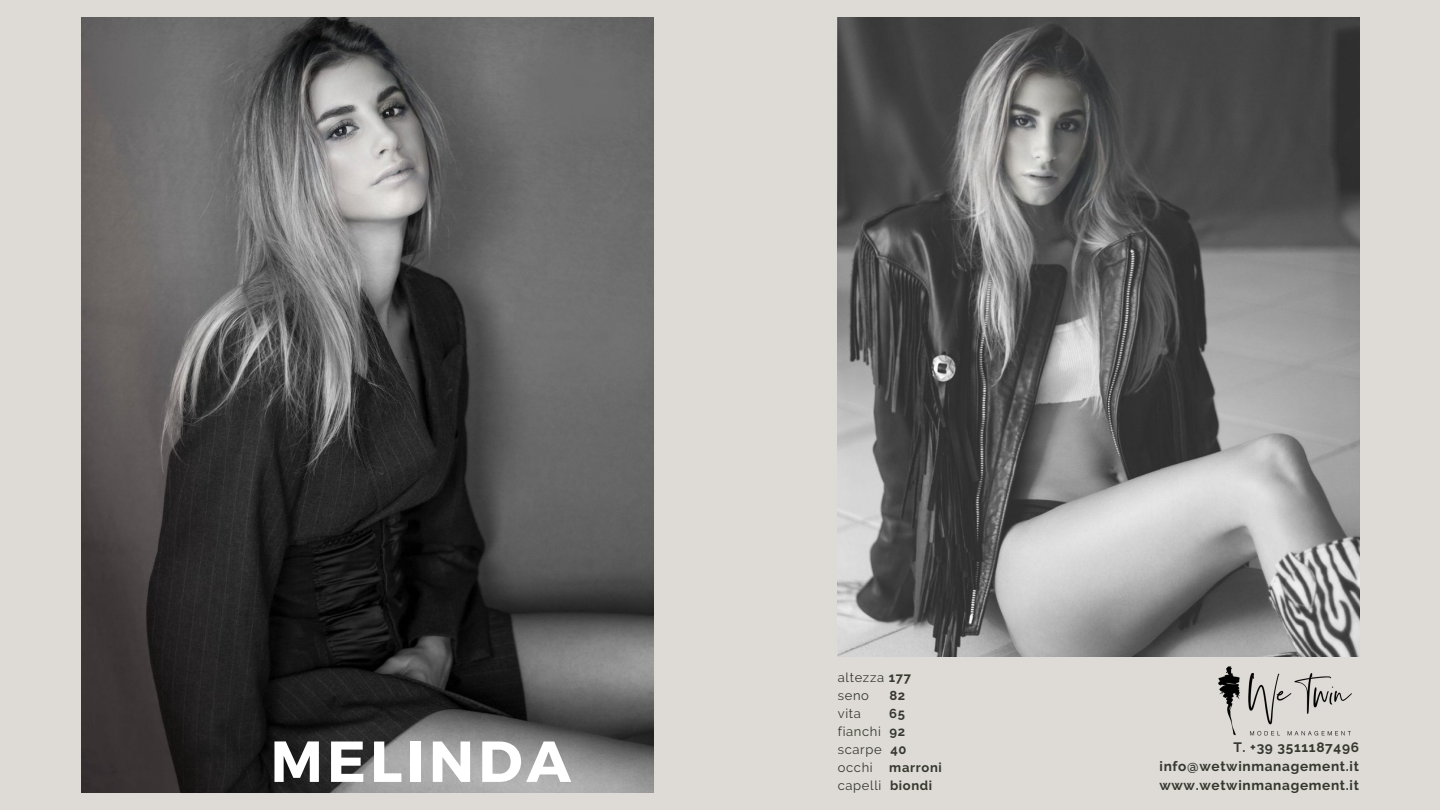
<style>
.page{position:relative;width:1440px;height:810px;background:#dedad5}
.page>*{position:absolute;margin:0;border:0;box-sizing:border-box;transform-origin:0 0}
.t1{font:700 57.7px "Montserrat";letter-spacing:.07em;color:#fff}
.t2{font:700 13.6px/18.8px "Raleway";letter-spacing:.05em;color:#35382f}
.t3{font:13px "Raleway";letter-spacing:.05em;color:#35382f}
.t4{font:700 13px "Raleway";letter-spacing:.05em;color:#35382f}
.s1{font-weight:700}
</style>
<div class="page">
<img style="left:1218px;top:666px;width:134px;height:70px">
<img style="left:81px;top:17px;width:573px;height:776px">
<img style="left:838px;top:17px;width:521px;height:640px">
<p class="t1" style="left:270px;top:724px;width:302px">MELINDA</p>
<p class="t3" style="left:838px;top:669px;width:75px">altezza <span class="s1">177</span></p>
<p class="t3" style="left:838px;top:687px;width:33px">seno</p>
<p class="t4" style="left:889px;top:687px;width:17px">82</p>
<p class="t3" style="left:838px;top:705px;width:25px">vita</p>
<p class="t4" style="left:889px;top:705px;width:17px">65</p>
<p class="t3" style="left:838px;top:723px;width:69px">fianchi <span class="s1">92</span></p>
<p class="t3" style="left:838px;top:741px;width:70px">scarpe <span class="s1">40</span></p>
<p class="t3" style="left:838px;top:759px;width:37px">occhi</p>
<p class="t4" style="left:889px;top:759px;width:54px">marroni</p>
<p class="t3" style="left:838px;top:777px;width:96px">capelli <span class="s1">biondi</span></p>
<p class="t2" style="left:1233px;top:738px;width:127px">T. +39 3511187496</p>
<p class="t2" style="left:1159px;top:757px;width:201px">info@wetwinmanagement.it www.wetwinmanagement.it</p>
</div>
